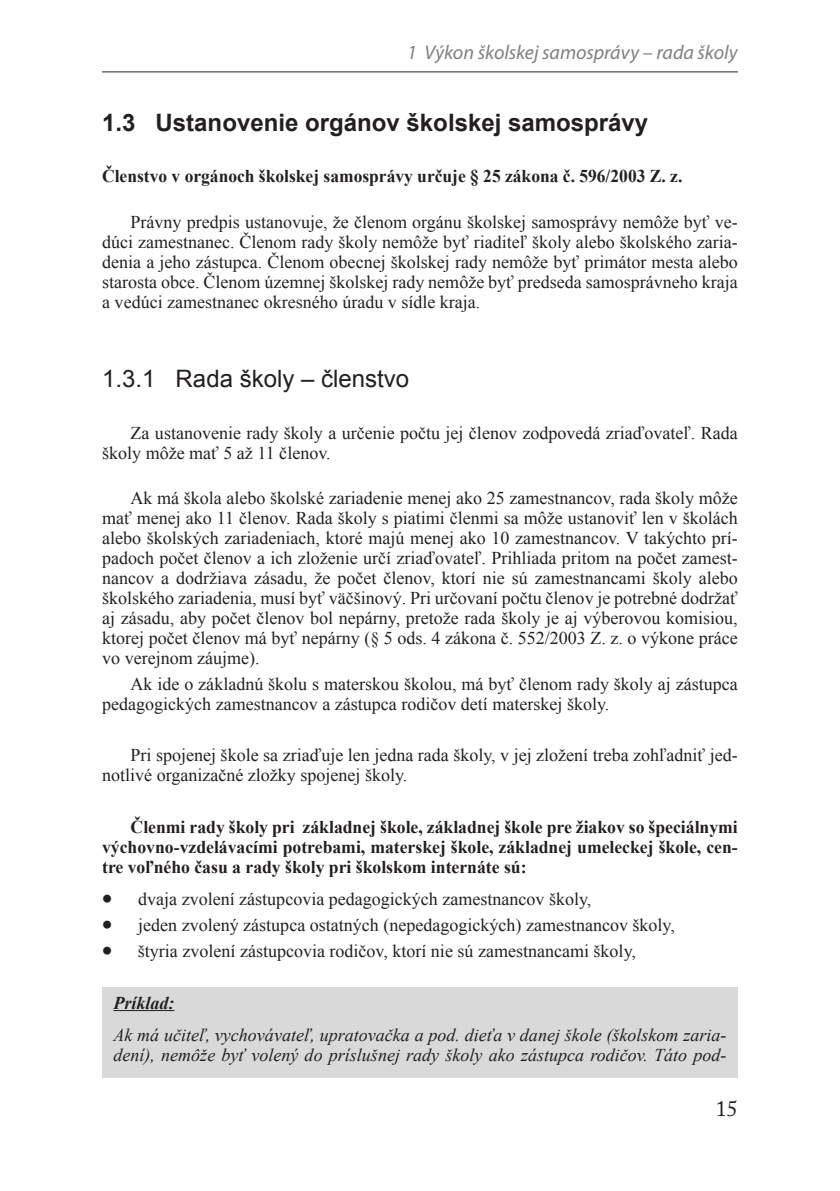
<style>
.page{position:relative;width:840px;height:1191px;background:#fff}
.page>*{position:absolute;margin:0;border:0;box-sizing:border-box;transform-origin:0 0}
.t1{font:700 24px "Arial";color:#231f20}
.t2{font:24px "Arial";color:#231f20}
.t3{font:22px "Adobe Caslon Pro";color:#231f20}
.t4{font:italic 20px "Myriad Pro";letter-spacing:-.005em;color:#808080}
.t5{font:18px/20px "Times New Roman";color:#231f20}
.t6{font:700 18px/20px "Times New Roman";color:#231f20;text-align:justify}
.t7{font:italic 18px/20px "Times New Roman";color:#231f20}
.t8{font:italic 700 18px "Times New Roman";color:#231f20}
</style>
<div class="page">
<hr style="left:102px;top:71px;width:635px;height:1px;background:#231f20">
<div style="left:102px;top:986px;width:635px;height:91px;background:#d9d9d9"></div>
<hr style="left:113px;top:1010px;width:61px;height:1px;background:#231f20">
<p class="t4" style="left:407px;top:40px;width:332px">1 Výkon školskej samosprávy – rada školy</p>
<h1 class="t1" style="left:102px;top:106px;width:547px">1.3 Ustanovenie orgánov školskej samosprávy</h1>
<p class="t6" style="left:102px;top:166px;width:581px">Členstvo v orgánoch školskej samosprávy určuje § 25 zákona č. 596/2003 Z. z.</p>
<p class="t5" style="left:102px;top:212px;width:636px;text-align:justify;text-indent:28px">Právny predpis ustanovuje, že členom orgánu školskej samosprávy nemôže byť ve&shy;dúci zamestnanec. Členom rady školy nemôže byť riaditeľ školy alebo školského zaria&shy;denia a jeho zástupca. Členom obecnej školskej rady nemôže byť primátor mesta alebo starosta obce. Členom územnej školskej rady nemôže byť predseda samosprávneho kraja a vedúci zamestnanec okresného úradu v sídle kraja.</p>
<h1 class="t2" style="left:102px;top:363px;width:308px">1.3.1 Rada školy – členstvo</h1>
<p class="t5" style="left:102px;top:422px;width:636px;text-indent:28px">Za ustanovenie rady školy a určenie počtu jej členov zodpovedá zriaďovateľ. Rada školy môže mať 5 až 11 členov.</p>
<p class="t5" style="left:102px;top:488px;width:636px;text-align:justify;text-indent:28px">Ak má škola alebo školské zariadenie menej ako 25 zamestnancov, rada školy môže mať menej ako 11 členov. Rada školy s piatimi členmi sa môže ustanoviť len v školách alebo školských zariadeniach, ktoré majú menej ako 10 zamestnancov. V takýchto prí&shy;padoch počet členov a ich zloženie určí zriaďovateľ. Prihliada pritom na počet zamest&shy;nancov a dodržiava zásadu, že počet členov, ktorí nie sú zamestnancami školy alebo školského zariadenia, musí byť väčšinový. Pri určovaní počtu členov je potrebné dodržať aj zásadu, aby počet členov bol nepárny, pretože rada školy je aj výberovou komisiou, ktorej počet členov má byť nepárny (§ 5 ods. 4 zákona č. 552/2003 Z. z. o výkone práce vo verejnom záujme).</p>
<p class="t5" style="left:102px;top:674px;width:636px;text-indent:28px">Ak ide o základnú školu s materskou školou, má byť členom rady školy aj zástupca pedagogických zamestnancov a zástupca rodičov detí materskej školy.</p>
<p class="t5" style="left:102px;top:745px;width:636px;text-indent:28px">Pri spojenej škole sa zriaďuje len jedna rada školy, v jej zložení treba zohľadniť jed&shy;notlivé organizačné zložky spojenej školy.</p>
<p class="t6" style="left:102px;top:816px;width:637px;text-indent:28px">Členmi rady školy pri základnej škole, základnej škole pre žiakov so špeciálnymi výchovno-vzdelávacími potrebami, materskej škole, základnej umeleckej škole, cen&shy;tre voľného času a rady školy pri školskom internáte sú:</p>
<p class="t5" style="left:102px;top:888px;width:490px">• dvaja zvolení zástupcovia pedagogických zamestnancov školy,</p>
<p class="t5" style="left:102px;top:914px;width:574px">• jeden zvolený zástupca ostatných (nepedagogických) zamestnancov školy,</p>
<p class="t5" style="left:102px;top:940px;width:535px">• štyria zvolení zástupcovia rodičov, ktorí nie sú zamestnancami školy,</p>
<p class="t8" style="left:113px;top:990px;width:63px">Príklad:</p>
<p class="t7" style="left:113px;top:1024px;width:614px">Ak má učiteľ, vychovávateľ, upratovačka a pod. dieťa v danej škole (školskom zaria&shy;dení), nemôže byť volený do príslušnej rady školy ako zástupca rodičov. Táto pod-</p>
<p class="t3" style="left:715px;top:1096px;width:23px">15</p>
</div>
